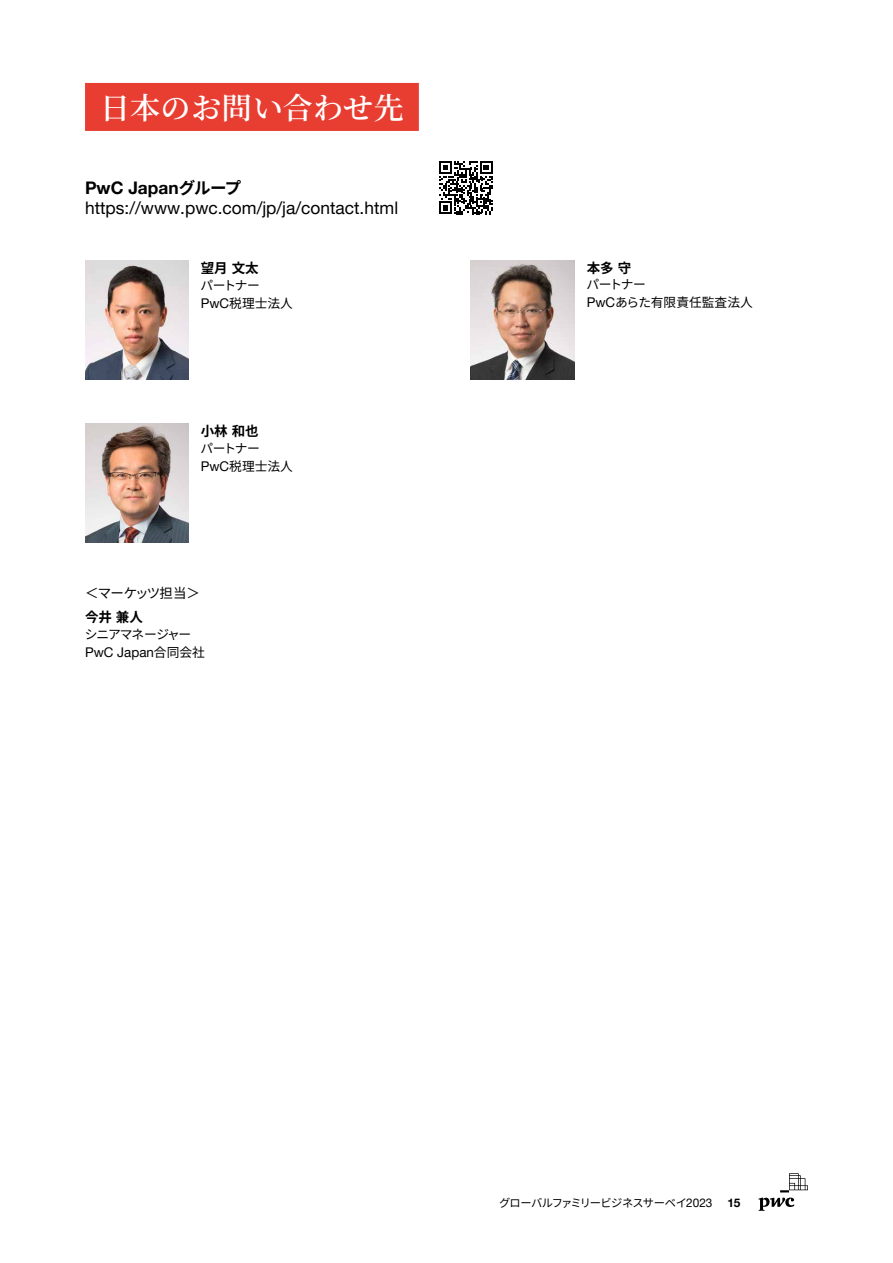
<style>
.page{position:relative;width:893px;height:1263px;background:#fff}
.page>*{position:absolute;margin:0;border:0;box-sizing:border-box;transform-origin:0 0}
.t1{font:600 30px "Noto Serif CJ Kjp";letter-spacing:.005em;color:#fff}
.t2{font:17.4px/19.8px "Helvetica Neue LT Pro";color:#000}
.t3{font:700 13.5px "Noto Sans CJ Kjp";color:#000}
.t4{font:13.5px "Noto Sans CJ Kjp";letter-spacing:-.055em;color:#000}
.t5{font:13.35px "Helvetica Neue LT Pro";color:#000}
.t6{font:12.75px/18px "Noto Sans CJ Kjp";letter-spacing:-.025em;color:#000}
.t7{font:12.75px "Noto Sans CJ Kjp";letter-spacing:-.085em;color:#000}
.t8{font:700 11.85px "Helvetica Neue LT Pro";color:#000}
.t9{font:11.25px "Noto Sans CJ Kjp";letter-spacing:-.07em;color:#000}
.s1{font-weight:700}
.s2{font-family:"Noto Sans CJ Kjp";font-weight:700;font-size:16.5px}
.s3{font-family:"Helvetica Neue LT Pro";font-size:13.35px}
.s4{font-family:"Noto Sans CJ Kjp";font-size:12.75px}
.s5{font-family:"Helvetica Neue LT Pro";font-size:11.85px}
</style>
<div class="page">
<svg style="left:758px;top:1173px;width:50px;height:38px"></svg>
<div style="left:85px;top:83px;width:334px;height:48px;background:#e83e32"></div>
<svg style="left:439px;top:161px;width:53px;height:53px"></svg>
<img style="left:85px;top:423px;width:103px;height:119px">
<img style="left:85px;top:261px;width:103px;height:119px">
<img style="left:471px;top:260px;width:104px;height:120px">
<h1 class="t1" style="left:100px;top:91px;width:305px">日本のお問い合わせ先</h1>
<p class="t2" style="left:85px;top:177px;width:315px"><span class="s1">PwC Japan</span><span class="s2">グループ</span>https://www.pwc.com/jp/ja/contact.html</p>
<p class="t3" style="left:201px;top:260px;width:73px">望月文太　</p>
<p class="t6" style="left:200px;top:276px;width:94px">パートナー<br><span class="s3">PwC</span>税理士法人</p>
<p class="t3" style="left:201px;top:423px;width:73px">小林和也　</p>
<p class="t6" style="left:200px;top:439px;width:94px">パートナー<br><span class="s3">PwC</span>税理士法人</p>
<p class="t4" style="left:85px;top:585px;width:117px">＜マーケッツ担当＞</p>
<p class="t3" style="left:85px;top:610px;width:73px">今井兼人　</p>
<p class="t7" style="left:85px;top:627px;width:108px">シニアマネージャー</p>
<p class="t5" style="left:85px;top:644px;width:121px">PwC Japan<span class="s4">合同会社</span></p>
<p class="t3" style="left:587px;top:260px;width:46px">本多守</p>
<p class="t6" style="left:586px;top:276px;width:168px">パートナー<br><span class="s3">PwC</span>あらた有限責任監査法人</p>
<p class="t9" style="left:499px;top:1196px;width:215px">グローバルファミリービジネスサーベイ<span class="s5">2023</span></p>
<p class="t8" style="left:728px;top:1195px;width:14px">15</p>
</div>
